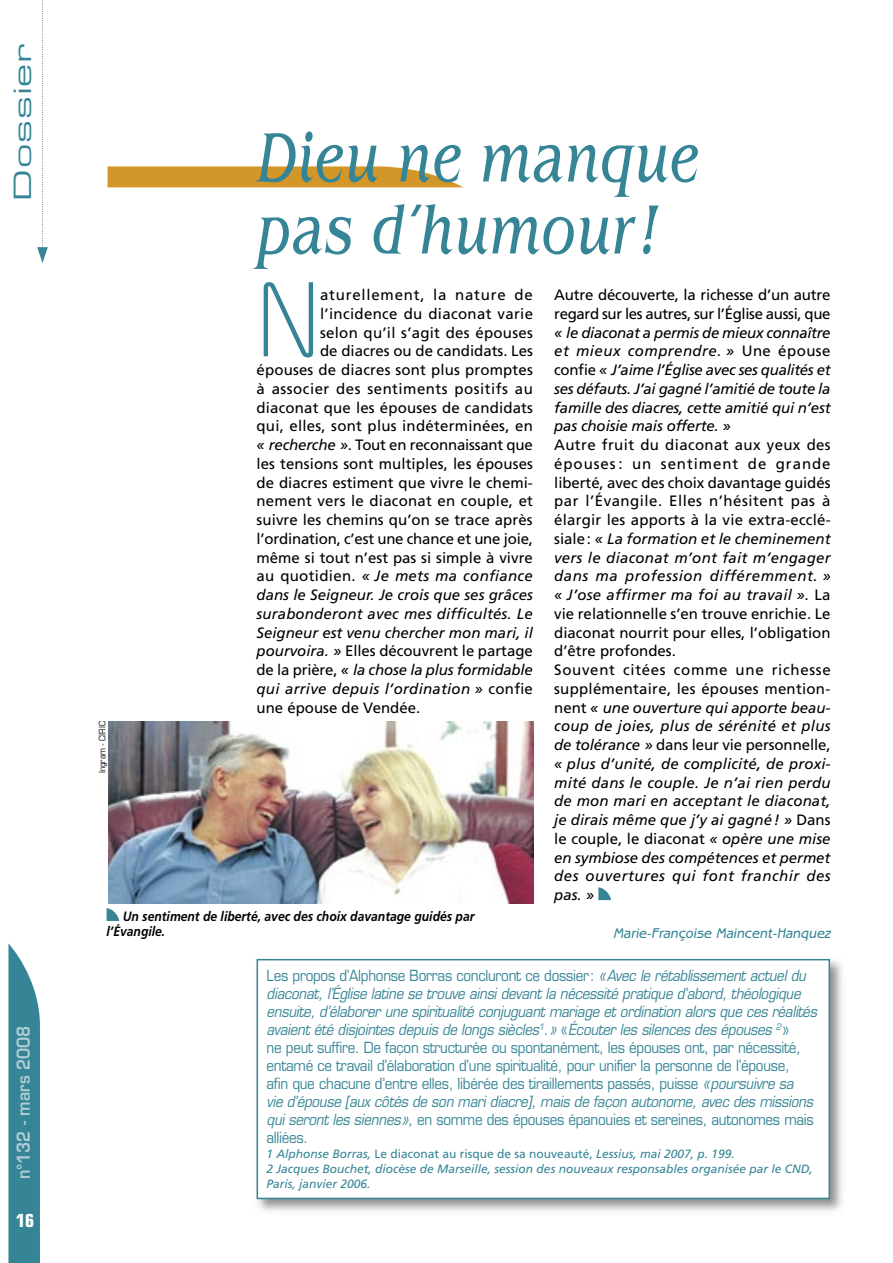
<style>
.page{position:relative;width:893px;height:1263px;background:#fff}
.page>*{position:absolute;margin:0;border:0;box-sizing:border-box;transform-origin:0 0}
.t1{font:300 104.1px "Bauhaus";color:#368596}
.t2{font:italic 72px/72px "Benguiat";color:#368596;scale:.75 1}
.t3{font:24px "Eurostile Extended Two";letter-spacing:.025em;color:#368596;scale:1.25 1}
.t4{font:700 condensed 18px "Eurostile";color:#fff}
.t5{font:600 17.4px "Eurostile";color:#b2cdd4;scale:.9 1}
.t6{font:italic 15px/18.8px "Frutiger";letter-spacing:.005em;color:#000;text-align:justify}
.t7{font:italic 15px/18px "Eurostile";letter-spacing:-.02em;color:#368596;scale:.9 1}
.t8{font:15px "Frutiger";letter-spacing:.005em;color:#000}
.t9{font:15px/18.8px "Frutiger";letter-spacing:-.02em;color:#000}
.t10{font:15px "Frutiger";letter-spacing:.03em;color:#000}
.t11{font:15px "Frutiger";letter-spacing:.05em;color:#000}
.t12{font:italic 500 14.25px "Benguiat Gothic";color:#368596}
.t13{font:italic 700 13.5px/15px "Frutiger";color:#000;scale:.9 1}
.t14{font:italic 12px/15px "Frutiger";color:#368596}
.t15{font:condensed 9px "Eurostile";color:#000}
.s1{font-style:normal}
.s2{font-style:italic}
</style>
<div class="page">
<svg style="left:8px;top:943px;width:32px;height:320px;background:#4c92a1"></svg>
<svg style="left:37px;top:0;width:11px;height:263px"></svg>
<img style="left:108px;top:721px;width:425px;height:183px">
<svg style="left:107px;top:166px;width:357px;height:22px;background:#d7a443"></svg>
<svg style="left:598px;top:887px;width:13px;height:13px"></svg>
<svg style="left:107px;top:908px;width:12px;height:13px"></svg>
<img style="left:256px;top:958px;width:586px;height:253px">
<svg style="left:257px;top:959px;width:573px;height:240px"></svg>
<h3 class="t3" style="left:6px;top:201px;width:127px;rotate:-90deg">Dossier</h3>
<p class="t5" style="left:13px;top:1179px;width:172px;rotate:-90deg">n°132 - mars 2008</p>
<p class="t4" style="left:16px;top:1209px;width:19px">16</p>
<h2 class="t2" style="left:257px;top:122px;width:592px">Dieu ne manque pas d’humour !</h2>
<h1 class="t1" style="left:257px;top:259px;width:65px">N</h1>
<p class="t11" style="left:320px;top:286px;width:214px">aturellement, la nature de</p>
<p class="t9" style="left:554px;top:285px;width:278px">Autre découverte, la richesse d’un autre regard sur les autres, sur l’Église aussi, que</p>
<p class="t6" style="left:554px;top:323px;width:278px">« le diaconat a permis de mieux connaître et mieux comprendre. » <span class="s1">Une épouse confie</span> « J’aime l’Église avec ses qualités et ses défauts. J’ai gagné l’amitié de toute la famille des diacres, cette amitié qui n’est pas choisie mais offerte. »</p>
<p class="t6" style="left:554px;top:436px;width:278px;text-align:left"><span class="s1">Autre fruit du diaconat aux yeux des épouses : un sentiment de grande liberté, avec des choix davantage guidés par l’Évangile. Elles n’hésitent pas à élargir les apports à la vie extra-ecclé&shy;siale :</span> « La formation et le cheminement vers le diaconat m’ont fait m’engager dans ma profession différemment. » « J’ose affirmer ma foi au travail ». <span class="s1">La vie relationnelle s’en trouve enrichie. Le diaconat nourrit pour elles, l’obligation d’être profondes.<br>Souvent citées comme une richesse supplémentaire, les épouses mention&shy;nent</span> « une ouverture qui apporte beau&shy;coup de joies, plus de sérénité et plus de tolérance » <span class="s1">dans leur vie personnelle, </span>« plus d’unité, de complicité, de proxi&shy;mité dans le couple. Je n’ai rien perdu de mon mari en acceptant le diaconat, je dirais même que j’y ai gagné ! » <span class="s1">Dans le couple, le diaconat</span> « opère une mise en symbiose des compétences et permet des ouvertures qui font franchir des pas. »</p>
<p class="t12" style="left:613px;top:924px;width:219px">Marie-Françoise Maincent-Hanquez</p>
<p class="t8" style="left:320px;top:305px;width:214px">l’incidence du diaconat varie</p>
<p class="t8" style="left:320px;top:323px;width:214px">selon qu’il s’agit des épouses</p>
<p class="t8" style="left:320px;top:342px;width:214px">de diacres ou de candidats. Les</p>
<p class="t8" style="left:257px;top:361px;width:278px">épouses de diacres sont plus promptes</p>
<p class="t10" style="left:257px;top:380px;width:278px">à associer des sentiments positifs au</p>
<p class="t8" style="left:257px;top:398px;width:278px">diaconat que les épouses de candidats</p>
<p class="t8" style="left:257px;top:417px;width:278px">qui, elles, sont plus indéterminées, en</p>
<p class="t8" style="left:257px;top:436px;width:278px"><span class="s2">« recherche »</span>. Tout en reconnaissant que</p>
<p class="t8" style="left:257px;top:455px;width:278px">les tensions sont multiples, les épouses</p>
<p class="t8" style="left:257px;top:473px;width:278px">de diacres estiment que vivre le chemi-</p>
<p class="t8" style="left:257px;top:492px;width:278px">nement vers le diaconat en couple, et</p>
<p class="t8" style="left:257px;top:511px;width:278px">suivre les chemins qu’on se trace après</p>
<p class="t8" style="left:257px;top:530px;width:278px">l’ordination, c’est une chance et une joie,</p>
<p class="t8" style="left:257px;top:548px;width:278px">même si tout n’est pas si simple à vivre</p>
<p class="t6" style="left:257px;top:567px;width:278px"><span class="s1">au quotidien.</span> « Je mets ma confiance</p>
<p class="t6" style="left:257px;top:586px;width:278px">dans le Seigneur. Je crois que ses grâces</p>
<p class="t6" style="left:257px;top:604px;width:278px">surabonderont avec mes difficultés. Le</p>
<p class="t6" style="left:257px;top:623px;width:278px">Seigneur est venu chercher mon mari, il</p>
<p class="t8" style="left:257px;top:642px;width:278px"><span class="s2">pourvoira. »</span> Elles découvrent le partage</p>
<p class="t6" style="left:257px;top:661px;width:278px"><span class="s1">de la prière,</span> « la chose la plus formidable</p>
<p class="t6" style="left:257px;top:679px;width:278px">qui arrive depuis l’ordination » <span class="s1">confie</span></p>
<p class="t8" style="left:257px;top:698px;width:165px">une épouse de Vendée.</p>
<p class="t15" style="left:97px;top:773px;width:54px;rotate:-90deg">Ingram - CIRIC</p>
<p class="t13" style="left:107px;top:909px;width:410px;text-indent:16px">Un sentiment de liberté, avec des choix davantage guidés par l’Évangile.</p>
<p class="t7" style="left:267px;top:966px;width:613px"><span class="s1">Les propos d’Alphonse Borras concluront ce dossier :</span> « Avec le rétablissement actuel du diaconat, l’Église latine se trouve ainsi devant la nécessité pratique d’abord, théologique ensuite, d’élaborer une spiritualité conjuguant mariage et ordination alors que ces réalités avaient été disjointes depuis de longs siècles<sup>1</sup>. » <span class="s1">«</span> Écouter les silences des épouses <sup>2</sup> <span class="s1">»<br>ne peut suffire. De façon structurée ou spontanément, les épouses ont, par nécessité, entamé ce travail d’élaboration d’une spiritualité, pour unifier la personne de l’épouse,<br>afin que chacune d’entre elles, libérée des tiraillements passés, puisse</span> « poursuivre sa<br>vie d’épouse [aux côtés de son mari diacre], mais de façon autonome, avec des missions qui seront les siennes », <span class="s1">en somme des épouses épanouies et sereines, autonomes mais alliées.</span></p>
<p class="t14" style="left:267px;top:1146px;width:548px">1 Alphonse Borras, <span class="s1">Le diaconat au risque de sa nouveauté,</span> Lessius, mai 2007, p. 199.<br>2 Jacques Bouchet, diocèse de Marseille, session des nouveaux responsables organisée par le CND,<br>Paris, janvier 2006.</p>
</div>
